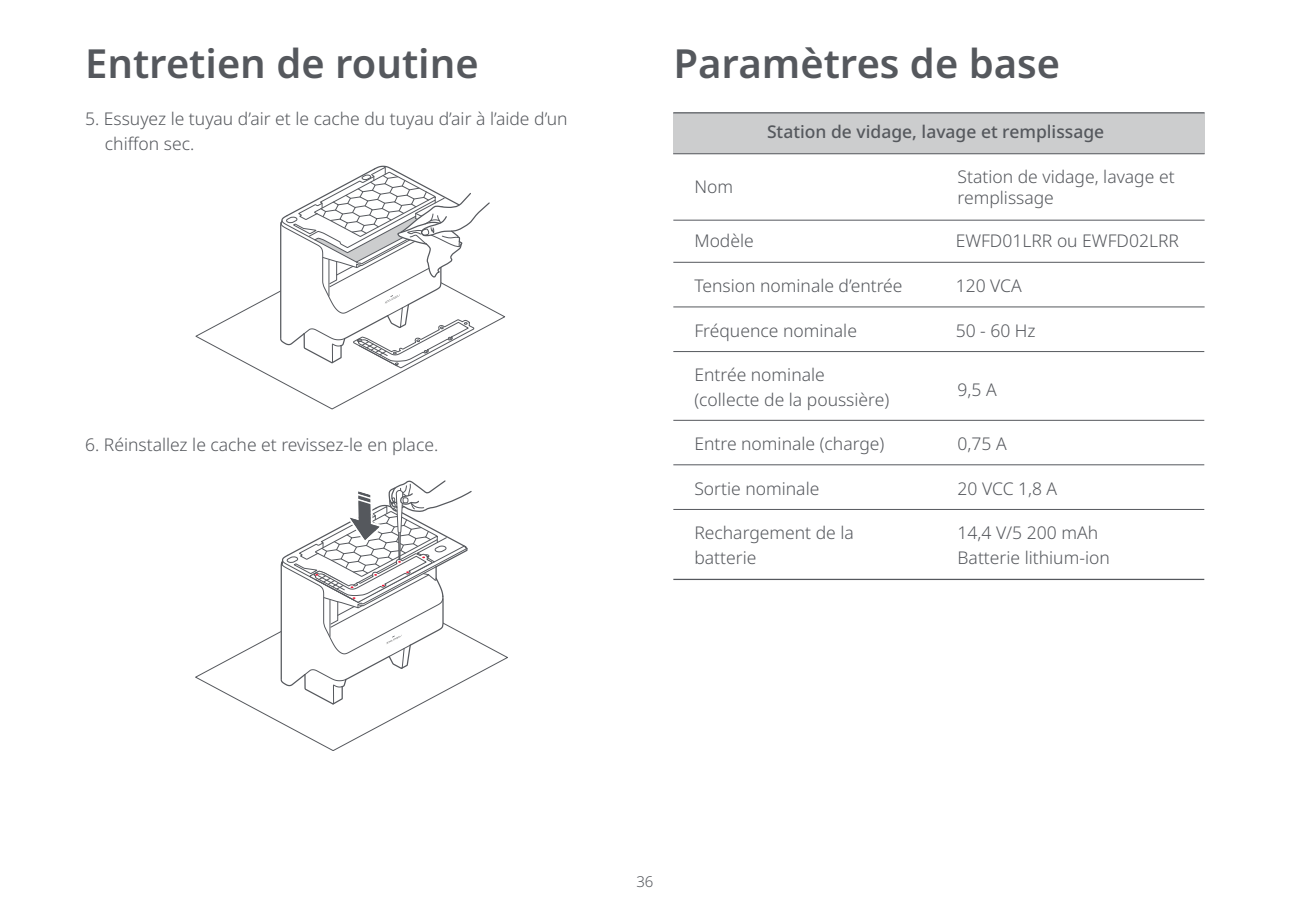
<style>
.page{position:relative;width:1290px;height:922px;background:#fff}
.page>*{position:absolute;margin:0;border:0;box-sizing:border-box;transform-origin:0 0}
.t1{font:600 40px "Noto Sans";color:#55585d}
.t2{font:300 17.5px/25px "Noto Sans";color:#55585d}
.t3{font:500 17.5px "Noto Sans";color:#55585d}
.t4{font:300 15px "Noto Sans";color:#55585d}
</style>
<div class="page">
<svg style="left:196px;top:165px;width:310px;height:244px"></svg>
<svg style="left:195px;top:480px;width:313px;height:270px"></svg>
<div style="left:673px;top:113px;width:532px;height:40px;background:#cccdce"></div>
<hr style="left:673px;top:351px;width:531px;height:1px;background:#55585d">
<hr style="left:673px;top:153px;width:531px;height:1px;background:#55585d">
<hr style="left:673px;top:112px;width:531px;height:1px;background:#55585d">
<hr style="left:673px;top:220px;width:531px;height:1px;background:#55585d">
<hr style="left:673px;top:306px;width:531px;height:1px;background:#55585d">
<hr style="left:673px;top:262px;width:531px;height:1px;background:#55585d">
<hr style="left:673px;top:464px;width:531px;height:1px;background:#55585d">
<hr style="left:673px;top:420px;width:531px;height:1px;background:#55585d">
<hr style="left:673px;top:509px;width:531px;height:1px;background:#55585d">
<hr style="left:673px;top:578px;width:531px;height:2px;background:#55585d">
<h1 class="t1" style="left:85px;top:35px;width:395px">Entretien de routine</h1>
<p class="t2" style="left:105px;top:105px;width:464px;text-indent:-20px">5. Essuyez le tuyau d’air et le cache du tuyau d’air à l’aide d’un chiffon sec.</p>
<p class="t2" style="left:85px;top:431px;width:355px">6. Réinstallez le cache et revissez-le en place.</p>
<h1 class="t1" style="left:673px;top:35px;width:388px">Paramètres de base</h1>
<p class="t3" style="left:767px;top:120px;width:339px">Station de vidage, lavage et remplissage</p>
<p class="t2" style="left:694px;top:174px;width:40px">Nom</p>
<p class="t2" style="left:957px;top:165px;width:219px;line-height:21px">Station de vidage, lavage et remplissage</p>
<p class="t2" style="left:694px;top:228px;width:61px">Modèle</p>
<p class="t2" style="left:956px;top:228px;width:225px">EWFD01LRR ou EWFD02LRR</p>
<p class="t2" style="left:694px;top:273px;width:210px">Tension nominale d’entrée</p>
<p class="t2" style="left:956px;top:273px;width:68px">120 VCA</p>
<p class="t2" style="left:694px;top:317px;width:164px">Fréquence nominale</p>
<p class="t2" style="left:956px;top:317px;width:82px">50 - 60 Hz</p>
<p class="t2" style="left:694px;top:362px;width:196px">Entrée nominale (collecte de la poussière)</p>
<p class="t2" style="left:957px;top:376px;width:41px">9,5 A</p>
<p class="t2" style="left:694px;top:430px;width:192px">Entre nominale (charge)</p>
<p class="t2" style="left:957px;top:430px;width:51px">0,75 A</p>
<p class="t2" style="left:694px;top:475px;width:126px">Sortie nominale</p>
<p class="t2" style="left:957px;top:475px;width:101px">20 VCC 1,8 A</p>
<p class="t2" style="left:694px;top:520px;width:161px">Rechargement de la batterie</p>
<p class="t2" style="left:957px;top:520px;width:154px">14,4 V/5 200 mAh<br>Batterie lithium-ion</p>
<p class="t4" style="left:636px;top:871px;width:19px">36</p>
</div>
